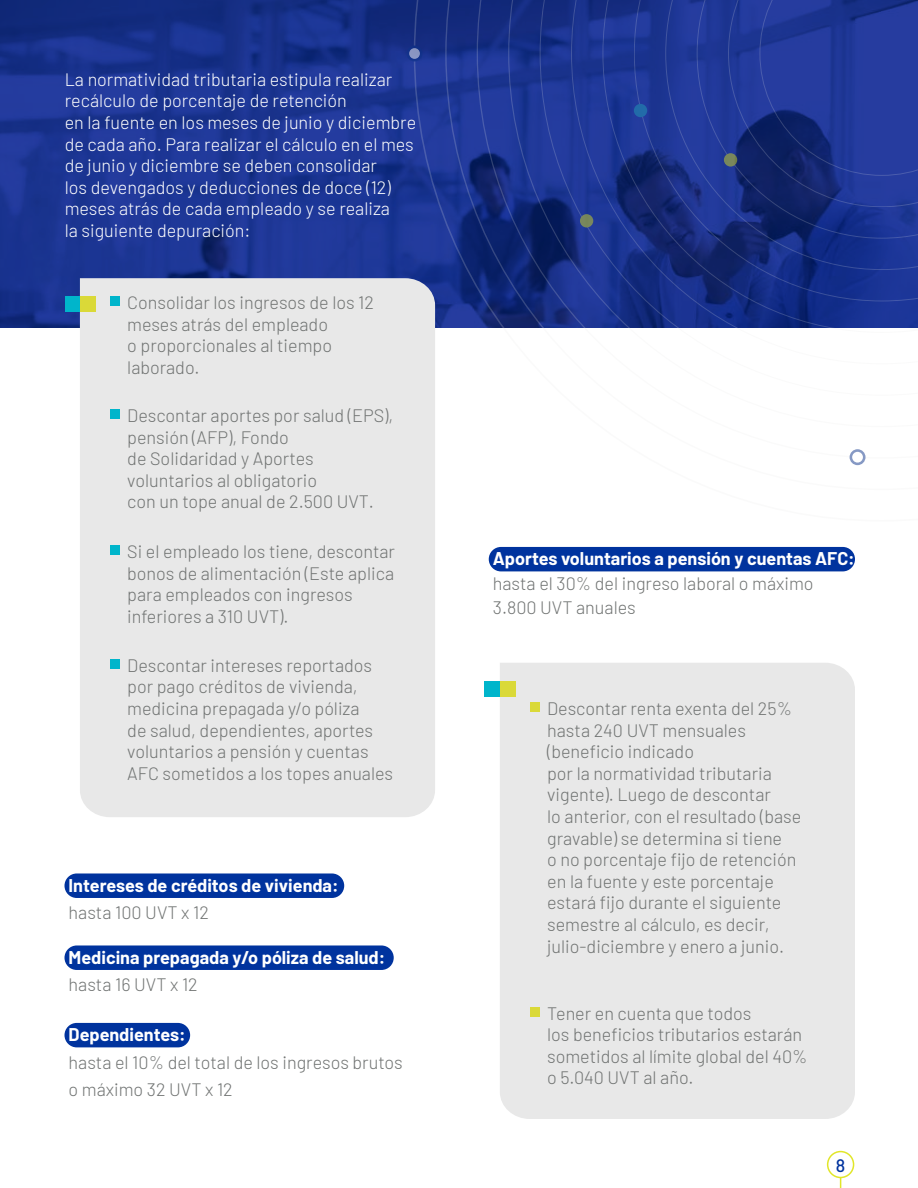
<style>
.page{position:relative;width:918px;height:1188px;background:#fff}
.page>*{position:absolute;margin:0;border:0;box-sizing:border-box;transform-origin:0 0}
.t1{font:300 18px/21.6px "Barlow";color:#707372}
.t2{font:300 18px/21.6px "Barlow";color:#fff}
.t3{font:700 18px "Barlow";color:#fff}
.t4{font:500 18px "Barlow";color:#00339e}
</style>
<div class="page">
<div style="left:827px;top:1151px;width:27px;height:27px;border:2px solid #e1e629;border-radius:50%"></div>
<svg style="left:0;top:0;width:414px;height:327px;fill:#1c3593"></svg>
<div style="left:80px;top:278px;width:355px;height:539px;background:#e8e8e8"></div>
<div style="left:65px;top:297px;width:15px;height:15px;background:#00b5cb"></div>
<div style="left:80px;top:297px;width:16px;height:15px;background:#dad938"></div>
<div style="left:110px;top:297px;width:9px;height:9px;background:#00b5cb"></div>
<div style="left:500px;top:663px;width:355px;height:456px;background:#e8e8e8"></div>
<div style="left:485px;top:681px;width:15px;height:16px;background:#00b5cb"></div>
<div style="left:500px;top:681px;width:16px;height:16px;background:#dad938"></div>
<div style="left:530px;top:702px;width:9px;height:10px;background:#dad938"></div>
<div style="left:530px;top:1007px;width:9px;height:9px;background:#dad938"></div>
<div style="left:110px;top:409px;width:9px;height:10px;background:#00b5cb"></div>
<div style="left:110px;top:545px;width:9px;height:10px;background:#00b5cb"></div>
<div style="left:110px;top:659px;width:9px;height:10px;background:#00b5cb"></div>
<div style="left:64px;top:873px;width:280px;height:25px;background:#00339e;border-radius:12px"></div>
<div style="left:489px;top:547px;width:366px;height:24px;background:#00339e;border-radius:12px"></div>
<div style="left:64px;top:945px;width:330px;height:25px;background:#00339e;border-radius:12px"></div>
<div style="left:64px;top:1023px;width:126px;height:24px;background:#00339e;border-radius:12px"></div>
<svg style="left:414px;top:0;width:504px;height:522px"></svg>
<div style="left:580px;top:214px;width:13px;height:14px;background:#77875d;border-radius:50%"></div>
<svg style="left:407px;top:46px;width:16px;height:15px"></svg>
<svg style="left:724px;top:153px;width:13px;height:14px"></svg>
<svg style="left:850px;top:449px;width:16px;height:16px"></svg>
<div style="left:634px;top:104px;width:13px;height:13px;background:#226ba9;border-radius:50%"></div>
<p class="t2" style="left:65px;top:67px;width:353px">La normatividad tributaria estipula realizar recálculo de porcentaje de retención<br>en la fuente en los meses de junio y diciembre de cada año. Para realizar el cálculo en el mes de junio y diciembre se deben consolidar<br>los devengados y deducciones de doce (12) meses atrás de cada empleado y se realiza<br>la siguiente depuración:</p>
<p class="t1" style="left:127px;top:291px;width:248px">Consolidar los ingresos de los 12 meses atrás del empleado<br>o proporcionales al tiempo laborado.</p>
<p class="t1" style="left:127px;top:403px;width:267px">Descontar aportes por salud (EPS), pensión (AFP), Fondo<br>de Solidaridad y Aportes voluntarios al obligatorio<br>con un tope anual de 2.500 UVT.</p>
<p class="t1" style="left:127px;top:539px;width:269px">Si el empleado los tiene, descontar bonos de alimentación (Este aplica para empleados con ingresos inferiores a 310 UVT).</p>
<p class="t1" style="left:127px;top:653px;width:267px">Descontar intereses reportados por pago créditos de vivienda, medicina prepagada y/o póliza<br>de salud, dependientes, aportes voluntarios a pensión y cuentas<br>AFC sometidos a los topes anuales</p>
<p class="t3" style="left:69px;top:872px;width:272px">Intereses de créditos de vivienda:</p>
<p class="t1" style="left:69px;top:900px;width:142px">hasta 100 UVT x 12</p>
<p class="t3" style="left:69px;top:944px;width:318px">Medicina prepagada y/o póliza de salud:</p>
<p class="t1" style="left:69px;top:972px;width:131px">hasta 16 UVT x 12</p>
<p class="t3" style="left:69px;top:1021px;width:119px">Dependientes:</p>
<p class="t1" style="left:69px;top:1047px;width:336px;line-height:27.6px">hasta el 10% del total de los ingresos brutos o máximo 32 UVT x 12</p>
<p class="t3" style="left:493px;top:545px;width:363px">Aportes voluntarios a pensión y cuentas AFC:</p>
<p class="t1" style="left:493px;top:569px;width:322px;line-height:24.6px">hasta el 30% del ingreso laboral o máximo<br>3.800 UVT anuales</p>
<p class="t1" style="left:547px;top:696px;width:256px">Descontar renta exenta del 25% hasta 240 UVT mensuales (beneficio indicado<br>por la normatividad tributaria vigente). Luego de descontar<br>lo anterior, con el resultado (base gravable) se determina si tiene<br>o no porcentaje fijo de retención en la fuente y este porcentaje estará fijo durante el siguiente semestre al cálculo, es decir, julio-diciembre y enero a junio.</p>
<p class="t1" style="left:547px;top:1001px;width:262px">Tener en cuenta que todos<br>los beneficios tributarios estarán sometidos al límite global del 40% o 5.040 UVT al año.</p>
<p class="t4" style="left:836px;top:1152px;width:11px">8</p>
</div>
